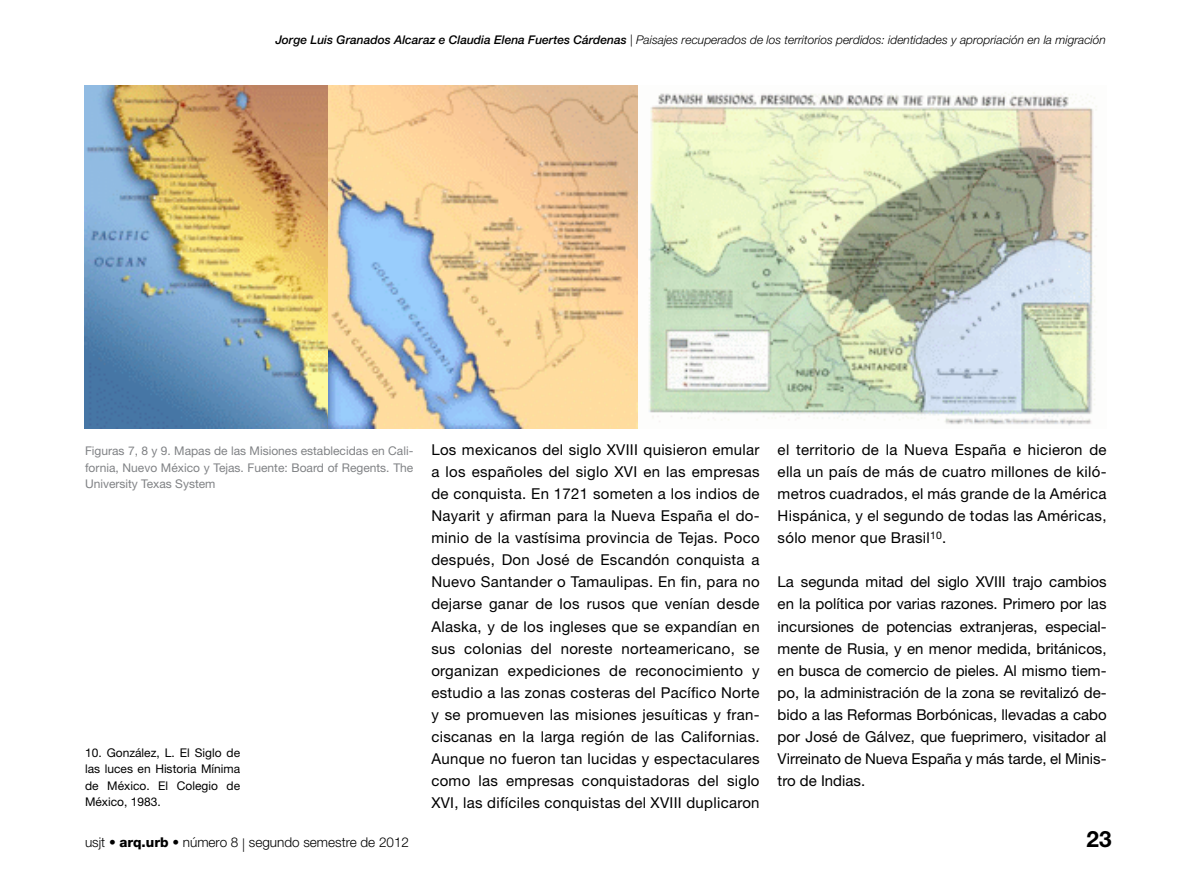
<style>
.page{position:relative;width:1191px;height:893px;background:#fff}
.page>*{position:absolute;margin:0;border:0;box-sizing:border-box;transform-origin:0 0}
.t1{font:700 22.5px "Helvetica Neue LT Std";color:#000}
.t2{font:15px/22px "Helvetica Neue LT Std";letter-spacing:.02em;color:#000;text-align:justify}
.t3{font:300 13.5px "Helvetica Neue LT Std";color:#000}
.t4{font:italic 300 12px "Helvetica Neue LT Std";color:#000}
.t5{font:12px/16.5px "Helvetica Neue LT Std";color:#808285;text-align:justify}
.t6{font:12px/16.5px "Helvetica Neue LT Std";color:#000;text-align:justify}
.s1{font-weight:500}
.s2{font-weight:800}
</style>
<div class="page">
<img style="left:85px;top:85px;width:1012px;height:343px">
<p class="t4" style="left:275px;top:33px;width:832px"><span class="s1">Jorge Luis Granados Alcaraz e Claudia Elena Fuertes Cárdenas</span> | Paisajes recuperados de los territorios perdidos: identidades y apropriación en la migración</p>
<p class="t5" style="left:85px;top:442px;width:330px">Figuras 7, 8 y 9. Mapas de las Misiones establecidas en Cali&shy;fornia, Nuevo México y Tejas. Fuente: Board of Regents. The University Texas System</p>
<p class="t2" style="left:777px;top:438px;width:330px">el territorio de la Nueva España e hicieron de ella un país de más de cuatro millones de kiló&shy;metros cuadrados, el más grande de la América Hispánica, y el segundo de todas las Américas, sólo menor que Brasil<sup>10</sup>.</p>
<p class="t2" style="left:777px;top:571px;width:330px">La segunda mitad del siglo XVIII trajo cambios en la política por varias razones. Primero por las incursiones de potencias extranjeras, especial&shy;mente de Rusia, y en menor medida, británicos, en busca de comercio de pieles. Al mismo tiem&shy;po, la administración de la zona se revitalizó de&shy;bido a las Reformas Borbónicas, llevadas a cabo por José de Gálvez, que fueprimero, visitador al Virreinato de Nueva España y más tarde, el Minis&shy;tro de Indias.</p>
<p class="t2" style="left:431px;top:438px;width:330px">Los mexicanos del siglo XVIII quisieron emular a los españoles del siglo XVI en las empresas de conquista. En 1721 someten a los indios de Nayarit y afirman para la Nueva España el do&shy;minio de la vastísima provincia de Tejas. Poco después, Don José de Escandón conquista a Nuevo Santander o Tamaulipas. En fin, para no dejarse ganar de los rusos que venían desde Alaska, y de los ingleses que se expandían en sus colonias del noreste norteamericano, se organizan expediciones de reconocimiento y estudio a las zonas costeras del Pacífico Norte y se promueven las misiones jesuíticas y fran&shy;ciscanas en la larga región de las Californias.<br>Aunque no fueron tan lucidas y espectaculares como las empresas conquistadoras del siglo XVI, las difíciles conquistas del XVIII duplicaron</p>
<p class="t6" style="left:85px;top:744px;width:157px">10. González, L. El Siglo de las luces en Historia Mínima de México. El Colegio de México, 1983.</p>
<p class="t3" style="left:85px;top:834px;width:325px">usjt • <span class="s2">arq.urb</span> • número 8 | segundo semestre de 2012</p>
<h1 class="t1" style="left:1086px;top:825px;width:27px">23</h1>
</div>
